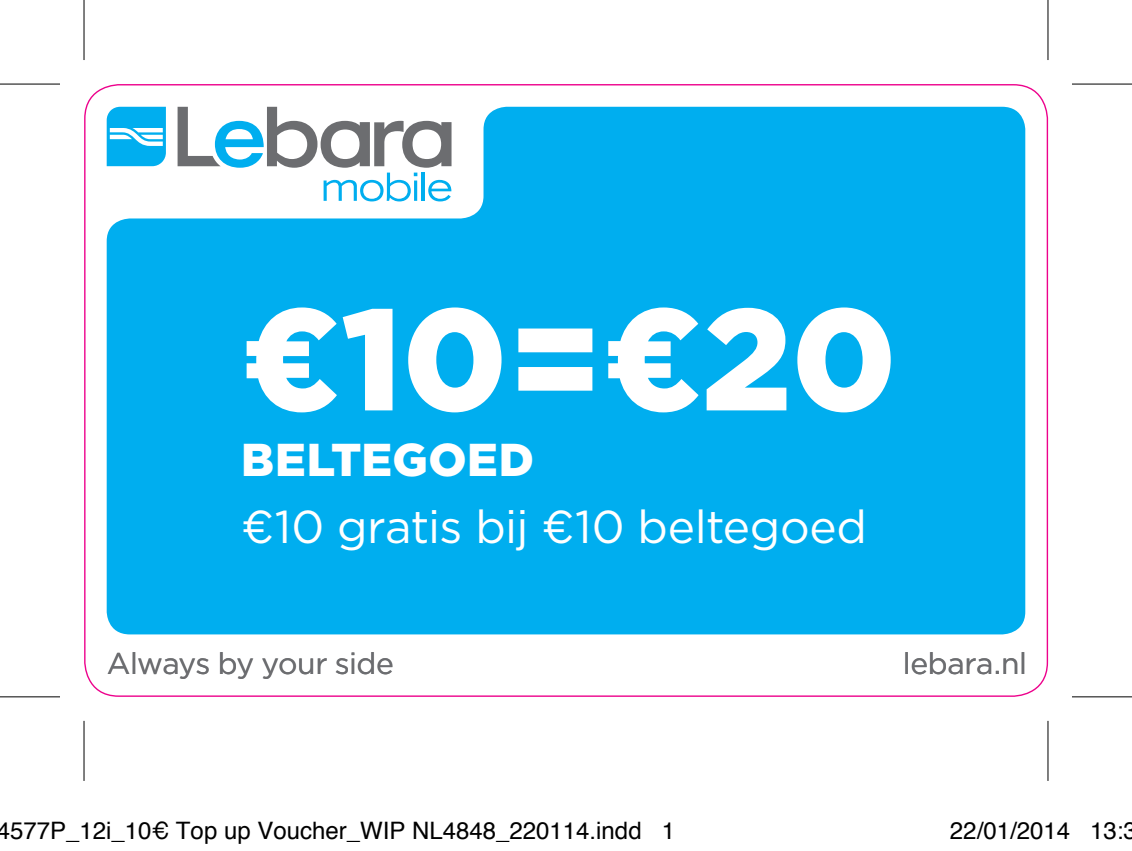
<style>
.page{position:relative;width:1132px;height:851px;background:#fff}
.page>*{position:absolute;margin:0;border:0;box-sizing:border-box;transform-origin:0 0}
.t1{font:900 144px "Gotham";color:#fff}
.t2{font:46px "Gotham";letter-spacing:-.01em;color:#fff}
.t3{font:900 46px "Gotham";letter-spacing:.01em;color:#fff}
.t4{font:30px "Gotham";letter-spacing:-.015em;color:#6c6d70}
.t5{font:24px "Helvetica";color:#000}
</style>
<div class="page">
<div style="left:107px;top:107px;width:918px;height:527px;background:#00aeef"></div>
<svg style="left:107px;top:107px;width:59px;height:59px;background:#2dbcf1"></svg>
<svg style="left:178px;top:107px;width:273px;height:94px"></svg>
<svg style="left:0;top:697px;width:60px;height:1px"></svg>
<svg style="left:1072px;top:697px;width:60px;height:1px"></svg>
<svg style="left:1048px;top:0;width:1px;height:60px"></svg>
<svg style="left:1048px;top:720px;width:1px;height:60px"></svg>
<hr style="left:0;top:83px;width:60px;height:2px;background:#000">
<hr style="left:1072px;top:83px;width:60px;height:2px;background:#000">
<hr style="left:0;top:696px;width:60px;height:1px;background:#000">
<hr style="left:1072px;top:696px;width:60px;height:1px;background:#000">
<hr style="left:83px;top:0;width:2px;height:60px;background:#000">
<hr style="left:83px;top:720px;width:2px;height:60px;background:#000">
<hr style="left:1047px;top:0;width:1px;height:60px;background:#000">
<hr style="left:1047px;top:720px;width:1px;height:60px;background:#000">
<h1 class="t1" style="left:241px;top:260px;width:657px">€10=€20</h1>
<h2 class="t3" style="left:241px;top:428px;width:294px">BELTEGOED</h2>
<h2 class="t2" style="left:241px;top:496px;width:627px">€10 gratis bij €10 beltegoed</h2>
<p class="t4" style="left:107px;top:643px;width:289px">Always by your side</p>
<p class="t4" style="left:903px;top:644px;width:126px">lebara.nl</p>
<p class="t5" style="left:-3px;top:811px;width:680px">4577P_12i_10€ Top up Voucher_WIP NL4848_220114.indd 1</p>
<p class="t5" style="left:950px;top:811px;width:188px">22/01/2014 13:3</p>
</div>
